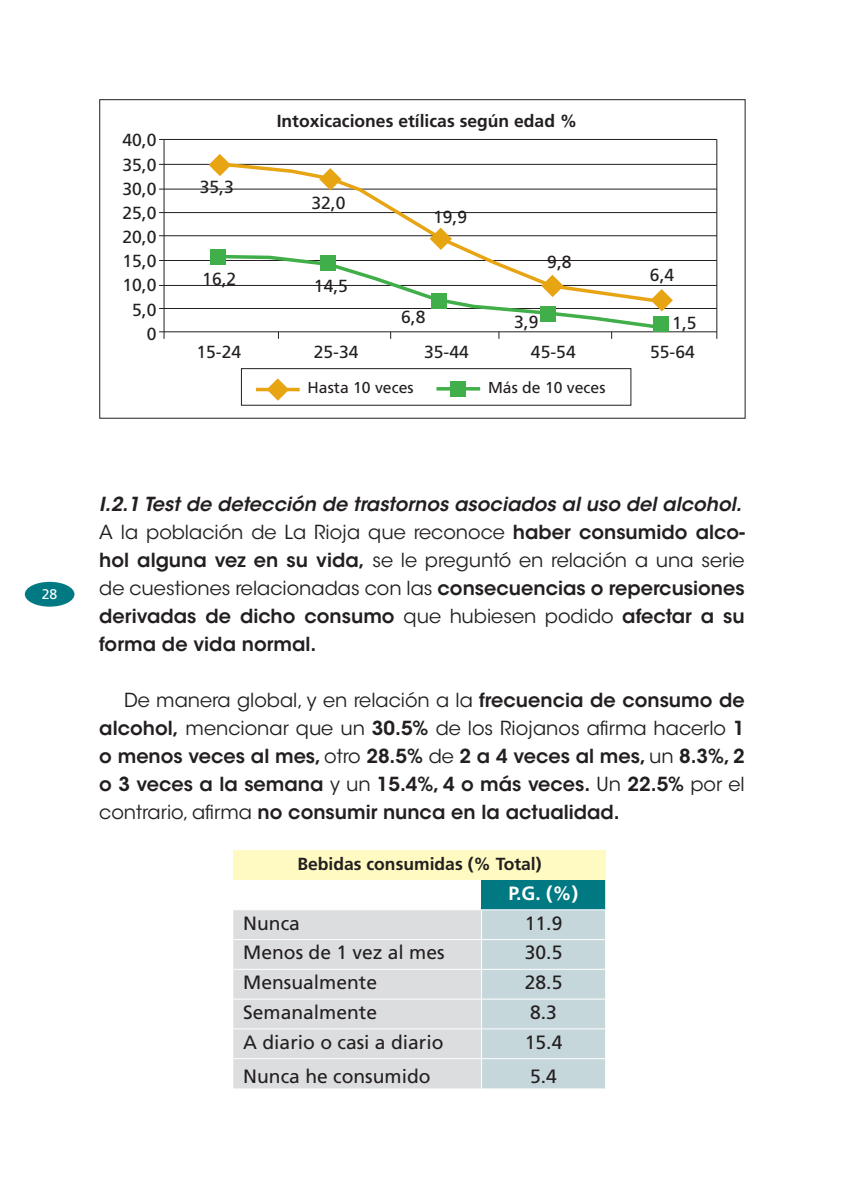
<style>
.page{position:relative;width:844px;height:1191px;background:#fff}
.page>*{position:absolute;margin:0;border:0;box-sizing:border-box;transform-origin:0 0}
.t1{font:600 19.25px/28px "ITC Avant Garde Std";color:#231f20}
.t2{font:19.25px "Frutiger LT Std";color:#231f20}
.t3{font:700 19.25px "Frutiger LT Std";color:#fff}
.t4{font:17.5px/24.2px "Frutiger LT Std";color:#231f20;text-align:right}
.t5{font:700 17.5px "Frutiger LT Std";color:#231f20}
.t6{font:15.75px "Frutiger LT Std";color:#231f20}
.t7{font:14px "Frutiger LT Std";color:#fff}
.s1{font-style:italic}
.s2{font-weight:400}
</style>
<div class="page">
<div style="left:25px;top:582px;width:49px;height:24px;background:#007983;border-radius:50%"></div>
<div style="left:233px;top:850px;width:372px;height:30px;background:#fffac1"></div>
<div style="left:233px;top:910px;width:248px;height:178px;background:#dcdddf"></div>
<hr style="left:233px;top:939px;width:373px;height:1px;background:#fff">
<hr style="left:233px;top:969px;width:373px;height:1px;background:#fff">
<hr style="left:233px;top:998px;width:373px;height:1px;background:#fff">
<hr style="left:233px;top:1028px;width:373px;height:1px;background:#fff">
<hr style="left:233px;top:1058px;width:373px;height:1px;background:#fff">
<svg style="left:481px;top:880px;width:125px;height:208px;background:#accbd0"></svg>
<hr style="left:164px;top:139px;width:1px;height:200px;background:#231f20">
<hr style="left:716px;top:139px;width:1px;height:200px;background:#231f20">
<hr style="left:159px;top:331px;width:557px;height:1px;background:#231f20">
<hr style="left:159px;top:308px;width:557px;height:1px;background:#231f20">
<hr style="left:159px;top:285px;width:557px;height:1px;background:#231f20">
<hr style="left:159px;top:260px;width:557px;height:1px;background:#231f20">
<hr style="left:159px;top:235px;width:557px;height:1px;background:#231f20">
<hr style="left:159px;top:212px;width:557px;height:1px;background:#231f20">
<hr style="left:159px;top:189px;width:557px;height:1px;background:#231f20">
<hr style="left:159px;top:164px;width:557px;height:1px;background:#231f20">
<hr style="left:159px;top:139px;width:557px;height:1px;background:#231f20">
<div style="left:241px;top:368px;width:390px;height:38px;border:1px solid #231f20"></div>
<div style="left:450px;top:381px;width:16px;height:16px;background:#40ae49"></div>
<hr style="left:436px;top:387px;width:44px;height:3px;background:#40ae49">
<svg style="left:266px;top:378px;width:23px;height:23px"></svg>
<hr style="left:256px;top:388px;width:43px;height:3px;background:#e7a413">
<svg style="left:209px;top:154px;width:17px;height:19px"></svg>
<svg style="left:217px;top:160px;width:448px;height:68px"></svg>
<div style="left:210px;top:249px;width:16px;height:16px;background:#40ae49"></div>
<svg style="left:214px;top:228px;width:458px;height:111px"></svg>
<p class="t7" style="left:42px;top:588px;width:17px">28</p>
<p class="t4" style="left:122px;top:129px;width:36px">40,0<br>35,0<br>30,0<br>25,0<br>20,0<br>15,0<br>10,0<br>5,0<br>0</p>
<p class="t4" style="left:200px;top:176px;width:36px">35,3</p>
<p class="t4" style="left:202px;top:267px;width:36px">16,2</p>
<p class="t5" style="left:276px;top:113px;width:302px">Intoxicaciones etílicas según edad %</p>
<p class="t4" style="left:311px;top:192px;width:36px">32,0</p>
<p class="t4" style="left:314px;top:275px;width:36px">14,5</p>
<p class="t4" style="left:433px;top:205px;width:36px">19,9</p>
<p class="t4" style="left:547px;top:251px;width:26px">9,8</p>
<p class="t4" style="left:649px;top:264px;width:26px">6,4</p>
<p class="t4" style="left:401px;top:305px;width:26px">6,8</p>
<p class="t4" style="left:514px;top:311px;width:26px">3,9</p>
<p class="t4" style="left:672px;top:311px;width:26px">1,5</p>
<p class="t4" style="left:196px;top:340px;width:46px">15-24</p>
<p class="t4" style="left:314px;top:340px;width:46px">25-34</p>
<p class="t4" style="left:424px;top:340px;width:46px">35-44</p>
<p class="t4" style="left:531px;top:340px;width:46px">45-54</p>
<p class="t4" style="left:650px;top:340px;width:46px">55-64</p>
<p class="t6" style="left:307px;top:380px;width:107px">Hasta 10 veces</p>
<p class="t6" style="left:488px;top:380px;width:119px">Más de 10 veces</p>
<p class="t1" style="left:99px;top:492px;width:646px"><span class="s1">I.2.1 Test de detección de trastornos asociados al uso del alcohol.<br></span><span class="s2">A la población de La Rioja que reconoce</span> haber consumido alco&shy;hol alguna vez en su vida, <span class="s2">se le preguntó en relación a una serie de cuestiones relacionadas con las</span> consecuencias o repercusiones derivadas de dicho consumo <span class="s2">que hubiesen podido</span> afectar a su forma de vida normal.</p>
<p class="t1" style="left:99px;top:688px;width:646px;text-align:justify;text-indent:25px"><span class="s2">De manera global, y en relación a la</span> frecuencia de consumo de alcohol, <span class="s2">mencionar que un</span> 30.5% <span class="s2">de los Riojanos afirma hacerlo</span> 1 o menos veces al mes, <span class="s2">otro</span> 28.5% <span class="s2">de</span> 2 a 4 veces al mes, <span class="s2">un</span> 8.3%, 2 o 3 veces a la semana <span class="s2">y un</span> 15.4%, 4 o más veces. <span class="s2">Un</span> 22.5% <span class="s2">por el contrario, afirma</span> no consumir nunca en la actualidad.</p>
<p class="t5" style="left:297px;top:856px;width:246px">Bebidas consumidas (% Total)</p>
<p class="t3" style="left:508px;top:885px;width:71px">P.G. (%)</p>
<p class="t2" style="left:243px;top:914px;width:58px">Nunca</p>
<p class="t2" style="left:524px;top:914px;width:39px">11.9</p>
<p class="t2" style="left:243px;top:944px;width:203px">Menos de 1 vez al mes</p>
<p class="t2" style="left:524px;top:944px;width:39px">30.5</p>
<p class="t2" style="left:243px;top:974px;width:135px">Mensualmente</p>
<p class="t2" style="left:524px;top:974px;width:39px">28.5</p>
<p class="t2" style="left:243px;top:1004px;width:135px">Semanalmente</p>
<p class="t2" style="left:530px;top:1004px;width:28px">8.3</p>
<p class="t2" style="left:243px;top:1033px;width:202px">A diario o casi a diario</p>
<p class="t2" style="left:524px;top:1033px;width:39px">15.4</p>
<p class="t2" style="left:243px;top:1068px;width:189px">Nunca he consumido</p>
<p class="t2" style="left:530px;top:1068px;width:28px">5.4</p>
</div>
